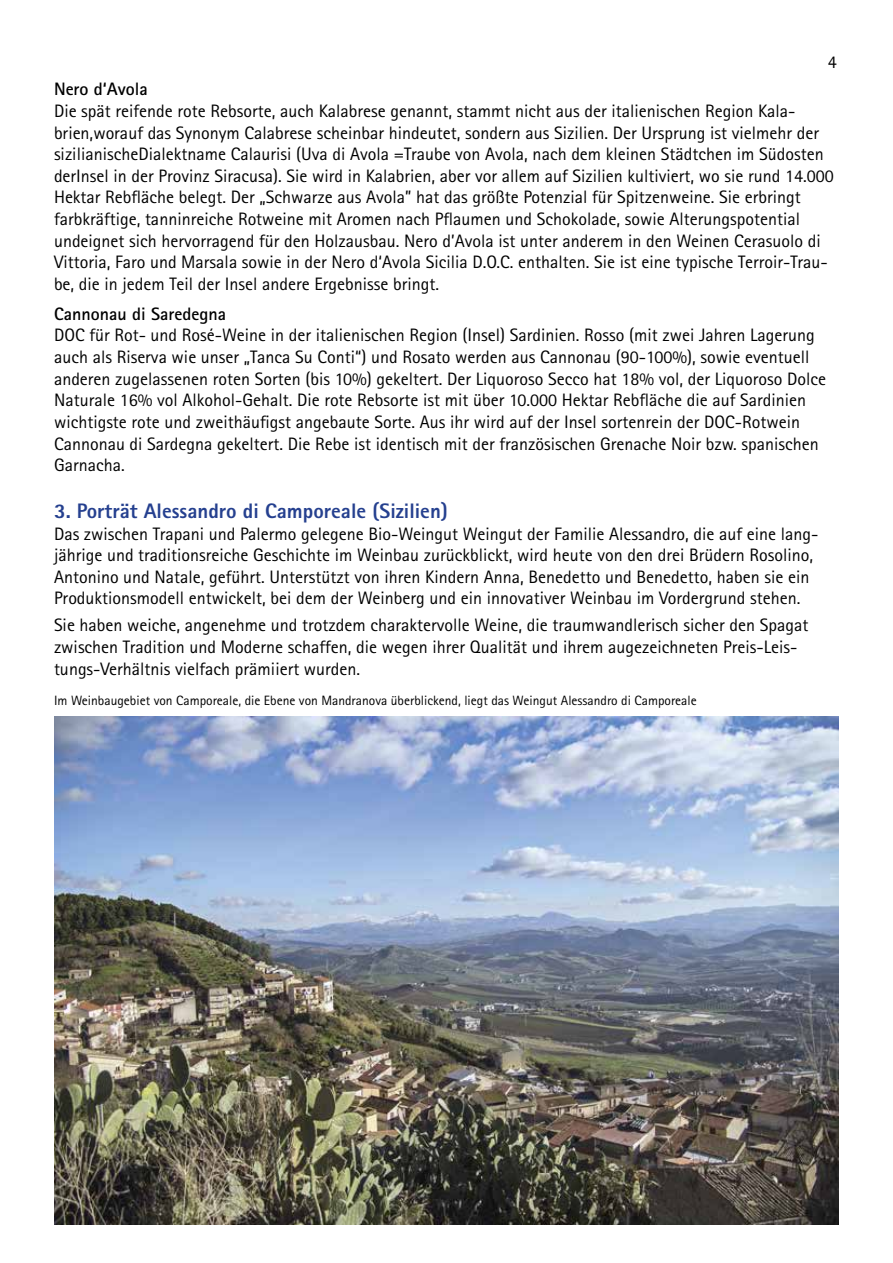
<style>
.page{position:relative;width:893px;height:1263px;background:#fff}
.page>*{position:absolute;margin:0;border:0;box-sizing:border-box;transform-origin:0 0}
.t1{font:800 21px "Agfa Rotis Sans Serif";color:#25408f}
.t2{font:18px/21.6px "Agfa Rotis Sans Serif";color:#000}
.t3{font:700 18px "Agfa Rotis Sans Serif";color:#000}
.t4{font:13.5px "Agfa Rotis Sans Serif";color:#000}
</style>
<div class="page">
<img style="left:54px;top:717px;width:785px;height:507px">
<p class="t2" style="left:828px;top:51px;width:10px">4</p>
<p class="t3" style="left:54px;top:78px;width:95px">Nero d‘Avola</p>
<p class="t2" style="left:54px;top:100px;width:781px">Die spät reifende rote Rebsorte, auch Kalabrese genannt, stammt nicht aus der italienischen Region Kala&shy;brien,worauf das Synonym Calabrese scheinbar hindeutet, sondern aus Sizilien. Der Ursprung ist vielmehr der sizilianischeDialektname Calaurisi (Uva di Avola =Traube von Avola, nach dem kleinen Städtchen im Südosten derInsel in der Provinz Siracusa). Sie wird in Kalabrien, aber vor allem auf Sizilien kultiviert, wo sie rund 14.000<br>Hektar Rebfläche belegt. Der „Schwarze aus Avola” hat das größte Potenzial für Spitzenweine. Sie erbringt farbkräftige, tanninreiche Rotweine mit Aromen nach Pflaumen und Schokolade, sowie Alterungspotential undeignet sich hervorragend für den Holzausbau. Nero d’Avola ist unter anderem in den Weinen Cerasuolo di Vittoria, Faro und Marsala sowie in der Nero d‘Avola Sicilia D.O.C. enthalten. Sie ist eine typische Terroir-Trau&shy;be, die in jedem Teil der Insel andere Ergebnisse bringt.</p>
<p class="t3" style="left:54px;top:302px;width:174px">Cannonau di Saredegna</p>
<p class="t2" style="left:54px;top:324px;width:773px">DOC für Rot- und Rosé-Weine in der italienischen Region (Insel) Sardinien. Rosso (mit zwei Jahren Lagerung auch als Riserva wie unser „Tanca Su Conti“) und Rosato werden aus Cannonau (90-100%), sowie eventuell anderen zugelassenen roten Sorten (bis 10%) gekeltert. Der Liquoroso Secco hat 18% vol, der Liquoroso Dolce Naturale 16% vol Alkohol-Gehalt. Die rote Rebsorte ist mit über 10.000 Hektar Rebfläche die auf Sardinien wichtigste rote und zweithäufigst angebaute Sorte. Aus ihr wird auf der Insel sortenrein der DOC-Rotwein Cannonau di Sardegna gekeltert. Die Rebe ist identisch mit der französischen Grenache Noir bzw. spanischen Garnacha.</p>
<p class="t1" style="left:54px;top:497px;width:395px">3. Porträt Alessandro di Camporeale (Sizilien)</p>
<p class="t2" style="left:54px;top:522px;width:766px">Das zwischen Trapani und Palermo gelegene Bio-Weingut Weingut der Familie Alessandro, die auf eine lang&shy;jährige und traditionsreiche Geschichte im Weinbau zurückblickt, wird heute von den drei Brüdern Rosolino, Antonino und Natale, geführt. Unterstützt von ihren Kindern Anna, Benedetto und Benedetto, haben sie ein Produktionsmodell entwickelt, bei dem der Weinberg und ein innovativer Weinbau im Vordergrund stehen.</p>
<p class="t2" style="left:54px;top:614px;width:756px">Sie haben weiche, angenehme und trotzdem charaktervolle Weine, die traumwandlerisch sicher den Spagat zwischen Tradition und Moderne schaffen, die wegen ihrer Qualität und ihrem augezeichneten Preis-Leis&shy;tungs-Verhältnis vielfach prämiiert wurden.</p>
<p class="t4" style="left:54px;top:692px;width:644px">Im Weinbaugebiet von Camporeale, die Ebene von Mandranova überblickend, liegt das Weingut Alessandro di Camporeale</p>
</div>
